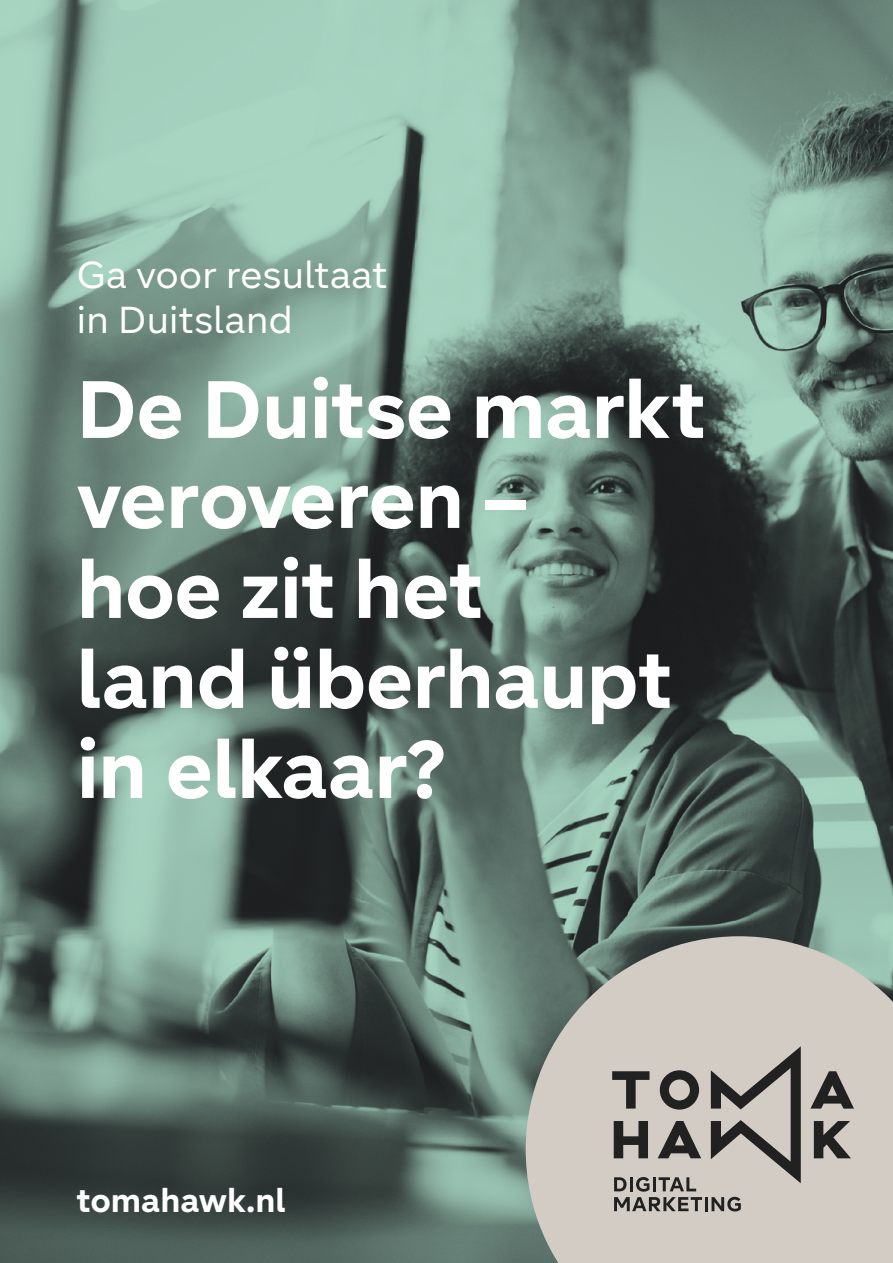
<style>
.page{position:relative;width:893px;height:1263px;background:#fff}
.page>*{position:absolute;margin:0;border:0;box-sizing:border-box;transform-origin:0 0}
.t1{font:700 81px/90px "Segma";letter-spacing:-.01em;color:#fff}
.t2{font:37.5px/45px "Segma";letter-spacing:-.005em;color:#fff}
.t3{font:700 33px "Segma";letter-spacing:-.005em;color:#fff}
</style>
<div class="page">
<img style="left:0;top:0;width:893px;height:1263px">
<svg style="left:526px;top:936px;width:367px;height:327px;background:#c2bfb8"></svg>
<svg style="left:612px;top:1071px;width:37px;height:37px"></svg>
<svg style="left:810px;top:1071px;width:44px;height:37px;background:#7d7975"></svg>
<svg style="left:614px;top:1121px;width:34px;height:37px"></svg>
<svg style="left:660px;top:1070px;width:39px;height:39px;background:#6d6a67"></svg>
<svg style="left:658px;top:1121px;width:43px;height:37px;background:#7a7773"></svg>
<svg style="left:814px;top:1121px;width:37px;height:37px"></svg>
<svg style="left:711px;top:1046px;width:90px;height:137px;background:#9c9792"></svg>
<svg style="left:614px;top:1177px;width:88px;height:34px;background:#918c88"></svg>
<hr style="left:705px;top:1197px;width:3px;height:14px;background:#212121">
<svg style="left:711px;top:1197px;width:30px;height:14px"></svg>
<p class="t2" style="left:77px;top:251px;width:312px">Ga voor resultaat in Duitsland</p>
<p class="t1" style="left:77px;top:362px;width:631px">De Duitse markt veroveren –<br>hoe zit het<br>land überhaupt in elkaar?</p>
<p class="t3" style="left:77px;top:1177px;width:211px">tomahawk.nl</p>
</div>
